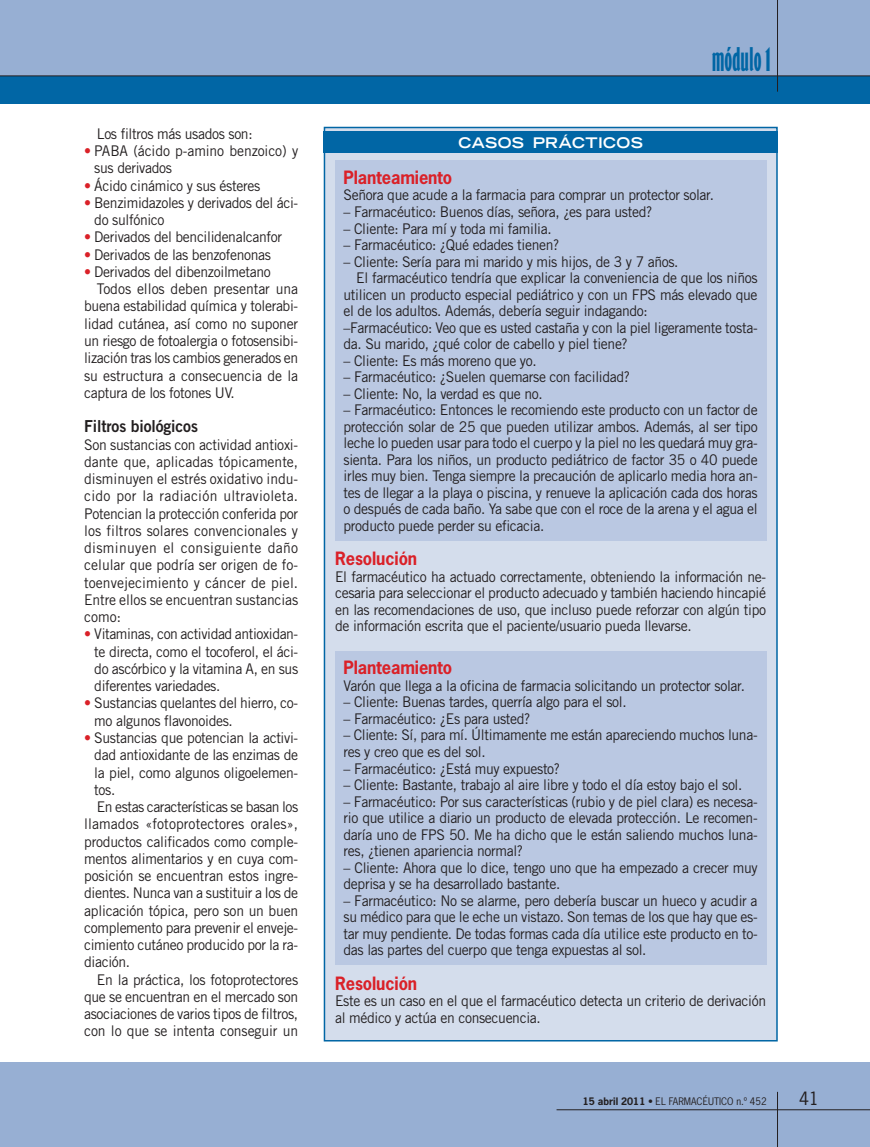
<style>
.page{position:relative;width:870px;height:1147px;background:#fff}
.page>*{position:absolute;margin:0;border:0;box-sizing:border-box;transform-origin:0 0}
.t1{font:30px "Gill Sans Std Bold Extra Cond";color:#0166a5}
.t2{font:700 17.25px "News Gothic Std";letter-spacing:-.005em;color:#da2128;scale:.95 1}
.t3{font:17.25px "News Gothic Std";color:#231f20}
.t4{font:16.5px "Trade Gothic LT Std Bd 2";letter-spacing:-.005em;color:#231f20;scale:.95 1}
.t5{font:14.7px/16.5px "Trade Gothic LT Std";letter-spacing:-.025em;color:#231f20;scale:.95 1}
.t6{font:14.7px "Trade Gothic LT Std";letter-spacing:.005em;color:#231f20;scale:.95 1}
.t7{font:14.7px "Trade Gothic LT Std";letter-spacing:-.005em;color:#231f20;scale:.95 1}
.t8{font:14.7px "Trade Gothic LT Std";color:#231f20;scale:.95 1}
.t9{font:700 expanded 14.7px "Trade Gothic LT Std";letter-spacing:.025em;color:#fff}
.t10{font:9.75px "News Gothic Std";color:#231f20}
.s1{font-weight:700;color:#da2128}
.s2{font-weight:700}
</style>
<div class="page">
<div style="left:0;top:1062px;width:870px;height:84px;background:#97afd3"></div>
<div style="left:0;top:0;width:870px;height:103px;background:#97afd3"></div>
<div style="left:0;top:76px;width:870px;height:27px;background:#0166a5"></div>
<hr style="left:556px;top:1109px;width:314px;height:1px;background:#231f20">
<hr style="left:777px;top:1091px;width:1px;height:55px;background:#231f20">
<hr style="left:777px;top:0;width:1px;height:92px;background:#231f20">
<hr style="left:0;top:76px;width:870px;height:1px;background:#231f20">
<div style="left:324px;top:127px;width:453px;height:913px;background:#d4ddec"></div>
<div style="left:324px;top:132px;width:454px;height:21px;background:#0166a5"></div>
<div style="left:335px;top:160px;width:431px;height:381px;background:#bac8e2"></div>
<div style="left:335px;top:651px;width:431px;height:313px;background:#bac8e2"></div>
<p class="t5" style="left:97px;top:127px;width:165px">Los filtros más usados son:</p>
<p class="t5" style="left:94px;top:144px;width:216px;line-height:17.2px;text-indent:-10px"><span class="s1">•</span> PABA (ácido p-amino benzoico) y sus derivados</p>
<p class="t5" style="left:84px;top:179px;width:187px"><span class="s1">•</span> Ácido cinámico y sus ésteres</p>
<p class="t5" style="left:94px;top:196px;width:216px;line-height:17.2px;text-indent:-10px"><span class="s1">•</span> Benzimidazoles y derivados del áci&shy;do sulfónico</p>
<p class="t5" style="left:84px;top:231px;width:210px"><span class="s1">•</span> Derivados del bencilidenalcanfor</p>
<p class="t5" style="left:84px;top:248px;width:198px"><span class="s1">•</span> Derivados de las benzofenonas</p>
<p class="t5" style="left:84px;top:265px;width:198px"><span class="s1">•</span> Derivados del dibenzoilmetano</p>
<p class="t8" style="left:97px;top:284px;width:213px">Todos ellos deben presentar una</p>
<p class="t5" style="left:84px;top:300px;width:227px">buena estabilidad química y tolerabi-</p>
<p class="t5" style="left:84px;top:317px;width:227px">lidad cutánea, así como no suponer</p>
<p class="t5" style="left:84px;top:334px;width:227px">un riesgo de fotoalergia o fotosensibi-</p>
<p class="t5" style="left:84px;top:351px;width:227px">lización tras los cambios generados en</p>
<p class="t7" style="left:84px;top:370px;width:227px">su estructura a consecuencia de la</p>
<p class="t5" style="left:84px;top:386px;width:160px">captura de los fotones UV.</p>
<p class="t4" style="left:84px;top:420px;width:121px">Filtros biológicos</p>
<p class="t5" style="left:84px;top:437px;width:227px;line-height:17.2px;text-align:justify">Son sustancias con actividad antioxi&shy;dante que, aplicadas tópicamente, disminuyen el estrés oxidativo indu&shy;cido por la radiación ultravioleta.<br>Potencian la protección conferida por los filtros solares convencionales y disminuyen el consiguiente daño celular que podría ser origen de fo&shy;toenvejecimiento y cáncer de piel.<br>Entre ellos se encuentran sustancias como:</p>
<p class="t5" style="left:94px;top:627px;width:216px;line-height:17.2px;text-align:justify;text-indent:-10px"><span class="s1">•</span> Vitaminas, con actividad antioxidan&shy;te directa, como el tocoferol, el áci&shy;do ascórbico y la vitamina A, en sus diferentes variedades.</p>
<p class="t5" style="left:94px;top:696px;width:216px;line-height:17.2px;text-indent:-10px"><span class="s1">•</span> Sustancias quelantes del hierro, co&shy;mo algunos flavonoides.</p>
<p class="t5" style="left:84px;top:731px;width:227px"><span class="s1">•</span> Sustancias que potencian la activi-</p>
<p class="t5" style="left:94px;top:748px;width:216px">dad antioxidante de las enzimas de</p>
<p class="t5" style="left:94px;top:765px;width:216px">la piel, como algunos oligoelemen-</p>
<p class="t5" style="left:94px;top:783px;width:24px">tos.</p>
<p class="t5" style="left:97px;top:800px;width:213px">En estas características se basan los</p>
<p class="t6" style="left:84px;top:818px;width:227px">llamados «fotoprotectores orales»,</p>
<p class="t5" style="left:84px;top:834px;width:227px">productos calificados como comple-</p>
<p class="t5" style="left:84px;top:852px;width:227px">mentos alimentarios y en cuya com-</p>
<p class="t5" style="left:84px;top:869px;width:227px">posición se encuentran estos ingre-</p>
<p class="t5" style="left:84px;top:886px;width:227px">dientes. Nunca van a sustituir a los de</p>
<p class="t5" style="left:84px;top:903px;width:227px">aplicación tópica, pero son un buen</p>
<p class="t5" style="left:84px;top:921px;width:227px">complemento para prevenir el enveje-</p>
<p class="t5" style="left:84px;top:938px;width:227px">cimiento cutáneo producido por la ra-</p>
<p class="t5" style="left:84px;top:955px;width:50px">diación.</p>
<p class="t5" style="left:97px;top:972px;width:213px">En la práctica, los fotoprotectores</p>
<p class="t5" style="left:84px;top:990px;width:227px">que se encuentran en el mercado son</p>
<p class="t5" style="left:84px;top:1007px;width:227px">asociaciones de varios tipos de filtros,</p>
<p class="t5" style="left:84px;top:1024px;width:227px">con lo que se intenta conseguir un</p>
<p class="t9" style="left:458px;top:136px;width:186px">CASOS PRÁCTICOS</p>
<h1 class="t1" style="left:712px;top:49px;width:61px">módulo 1</h1>
<p class="t2" style="left:344px;top:170px;width:116px">Planteamiento</p>
<p class="t5" style="left:344px;top:189px;width:391px">Señora que acude a la farmacia para comprar un protector solar.</p>
<p class="t5" style="left:344px;top:205px;width:326px">– Farmacéutico: Buenos días, señora, ¿es para usted?</p>
<p class="t5" style="left:344px;top:222px;width:221px">– Cliente: Para mí y toda mi familia.</p>
<p class="t5" style="left:344px;top:238px;width:229px">– Farmacéutico: ¿Qué edades tienen?</p>
<p class="t5" style="left:344px;top:255px;width:354px">– Cliente: Sería para mi marido y mis hijos, de 3 y 7 años.</p>
<p class="t5" style="left:356px;top:271px;width:424px">El farmacéutico tendría que explicar la conveniencia de que los niños</p>
<p class="t5" style="left:344px;top:288px;width:437px">utilicen un producto especial pediátrico y con un FPS más elevado que</p>
<p class="t5" style="left:344px;top:304px;width:322px">el de los adultos. Además, debería seguir indagando:</p>
<p class="t5" style="left:344px;top:321px;width:437px">–Farmacéutico: Veo que es usted castaña y con la piel ligeramente tosta-</p>
<p class="t5" style="left:344px;top:337px;width:301px">da. Su marido, ¿qué color de cabello y piel tiene?</p>
<p class="t5" style="left:344px;top:354px;width:205px">– Cliente: Es más moreno que yo.</p>
<p class="t5" style="left:344px;top:370px;width:303px">– Farmacéutico: ¿Suelen quemarse con facilidad?</p>
<p class="t5" style="left:344px;top:387px;width:211px">– Cliente: No, la verdad es que no.</p>
<p class="t5" style="left:344px;top:403px;width:437px;text-align:justify">– Farmacéutico: Entonces le recomiendo este producto con un factor de protección solar de 25 que pueden utilizar ambos. Además, al ser tipo leche lo pueden usar para todo el cuerpo y la piel no les quedará muy gra&shy;sienta. Para los niños, un producto pediátrico de factor 35 o 40 puede irles muy bien. Tenga siempre la precaución de aplicarlo media hora an&shy;tes de llegar a la playa o piscina, y renueve la aplicación cada dos horas o después de cada baño. Ya sabe que con el roce de la arena y el agua el producto puede perder su eficacia.</p>
<p class="t2" style="left:335px;top:550px;width:88px">Resolución</p>
<p class="t5" style="left:335px;top:570px;width:455px;text-align:justify">El farmacéutico ha actuado correctamente, obteniendo la información ne&shy;cesaria para seleccionar el producto adecuado y también haciendo hincapié en las recomendaciones de uso, que incluso puede reforzar con algún tipo de información escrita que el paciente/usuario pueda llevarse.</p>
<p class="t2" style="left:344px;top:660px;width:116px">Planteamiento</p>
<p class="t5" style="left:344px;top:679px;width:424px">Varón que llega a la oficina de farmacia solicitando un protector solar.</p>
<p class="t5" style="left:344px;top:695px;width:300px">– Cliente: Buenas tardes, querría algo para el sol.</p>
<p class="t5" style="left:344px;top:712px;width:198px">– Farmacéutico: ¿Es para usted?</p>
<p class="t5" style="left:344px;top:728px;width:437px">– Cliente: Sí, para mí. Últimamente me están apareciendo muchos luna&shy;res y creo que es del sol.</p>
<p class="t5" style="left:344px;top:761px;width:229px">– Farmacéutico: ¿Está muy expuesto?</p>
<p class="t5" style="left:344px;top:778px;width:421px">– Cliente: Bastante, trabajo al aire libre y todo el día estoy bajo el sol.</p>
<p class="t5" style="left:344px;top:794px;width:437px;text-align:justify">– Farmacéutico: Por sus características (rubio y de piel clara) es necesa&shy;rio que utilice a diario un producto de elevada protección. Le recomen&shy;daría uno de FPS 50. Me ha dicho que le están saliendo muchos luna&shy;res, ¿tienen apariencia normal?</p>
<p class="t5" style="left:344px;top:860px;width:437px">– Cliente: Ahora que lo dice, tengo uno que ha empezado a crecer muy deprisa y se ha desarrollado bastante.</p>
<p class="t5" style="left:344px;top:893px;width:437px;text-align:justify">– Farmacéutico: No se alarme, pero debería buscar un hueco y acudir a su médico para que le eche un vistazo. Son temas de los que hay que es&shy;tar muy pendiente. De todas formas cada día utilice este producto en to&shy;das las partes del cuerpo que tenga expuestas al sol.</p>
<p class="t2" style="left:335px;top:975px;width:88px">Resolución</p>
<p class="t5" style="left:335px;top:994px;width:455px">Este es un caso en el que el farmacéutico detecta un criterio de derivación al médico y actúa en consecuencia.</p>
<p class="t10" style="left:583px;top:1096px;width:185px"><span class="s2">15 abril 2011</span> • EL FARMACÉUTICO n.º 452</p>
<p class="t3" style="left:799px;top:1090px;width:21px">41</p>
</div>
